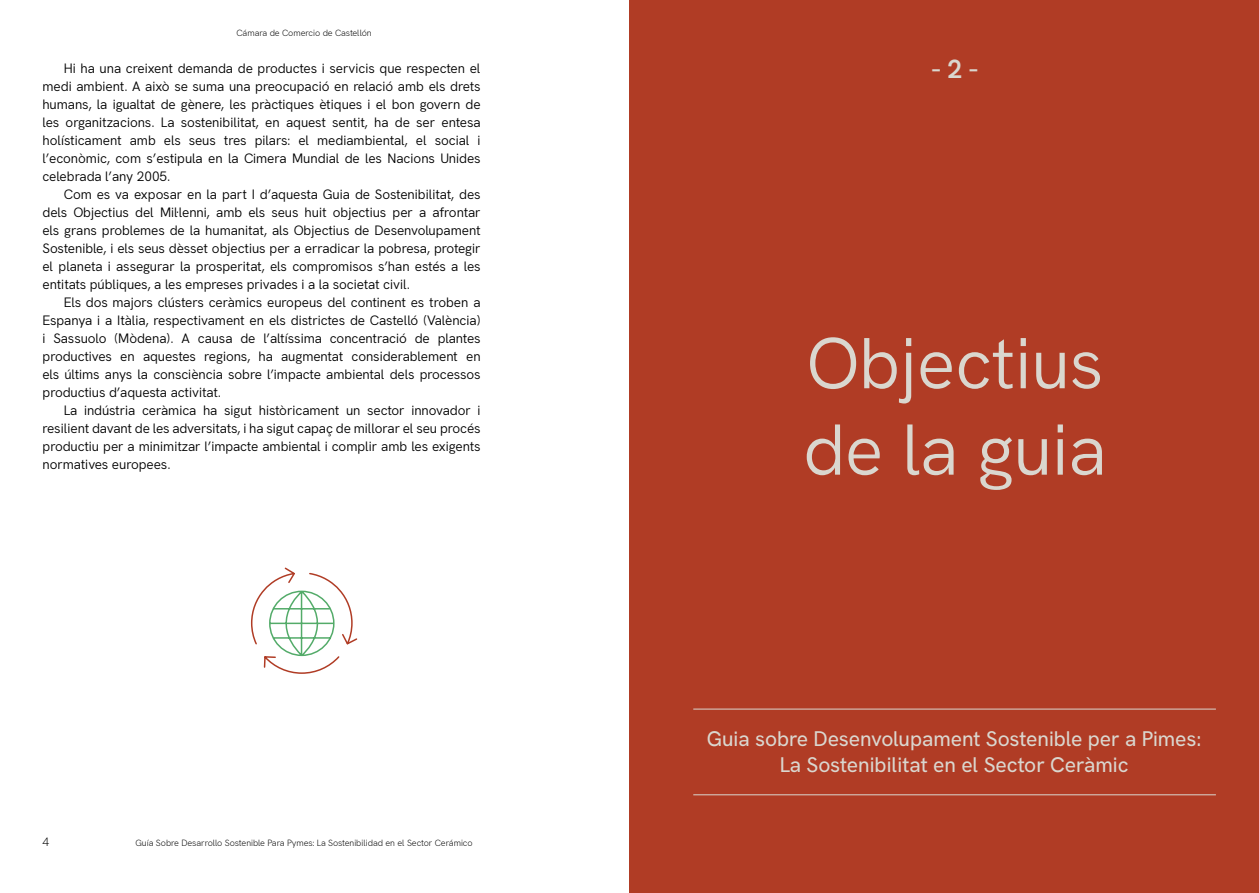
<style>
.page{position:relative;width:1259px;height:893px;background:#fff}
.page>*{position:absolute;margin:0;border:0;box-sizing:border-box;transform-origin:0 0}
.t1{font:72px/86.4px "Hanken Grotesk";letter-spacing:-.005em;color:#dad7cf}
.t2{font:700 26.7px "Hanken Grotesk";color:#dad7cf}
.t3{font:500 21px/25.2px "Hanken Grotesk";letter-spacing:-.005em;color:#dad7cf;text-align:center}
.t4{font:13.5px/18px "Hanken Grotesk";letter-spacing:-.01em;color:#000;text-align:justify}
.t5{font:300 12px "Hanken Grotesk";color:#000}
.t6{font:300 9px "Hanken Grotesk";letter-spacing:-.01em;color:#000}
</style>
<div class="page">
<div style="left:629px;top:0;width:630px;height:893px;background:#b03c25"></div>
<svg style="left:250px;top:567px;width:108px;height:107px"></svg>
<hr style="left:693px;top:794px;width:523px;height:1px;background:#dad7cf">
<hr style="left:693px;top:709px;width:523px;height:1px;background:#dad7cf">
<p class="t6" style="left:236px;top:26px;width:137px">Cámara de Comercio de Castellón</p>
<p class="t4" style="left:43px;top:58px;width:439px;text-indent:21px">Hi ha una creixent demanda de productes i servicis que respecten el medi ambient. A això se suma una preocupació en relació amb els drets humans, la igualtat de gènere, les pràctiques ètiques i el bon govern de les organitzacions. La sostenibilitat, en aquest sentit, ha de ser entesa holísticament amb els seus tres pilars: el mediambiental, el social i l’econòmic, com s’estipula en la Cimera Mundial de les Nacions Unides celebrada l’any 2005.</p>
<p class="t4" style="left:43px;top:184px;width:440px;text-indent:21px">Com es va exposar en la part I d’aquesta Guia de Sostenibilitat, des dels Objectius del Mil·lenni, amb els seus huit objectius per a afrontar els grans problemes de la humanitat, als Objectius de Desenvolupament Sostenible, i els seus dèsset objectius per a erradicar la pobresa, protegir el planeta i assegurar la prosperitat, els compromisos s’han estés a les entitats públiques, a les empreses privades i a la societat civil.</p>
<p class="t4" style="left:43px;top:292px;width:439px;text-indent:21px">Els dos majors clústers ceràmics europeus del continent es troben a Espanya i a Itàlia, respectivament en els districtes de Castelló (València) i Sassuolo (Mòdena). A causa de l’altíssima concentració de plantes productives en aquestes regions, ha augmentat considerablement en els últims anys la consciència sobre l’impacte ambiental dels processos productius d’aquesta activitat.</p>
<p class="t4" style="left:43px;top:400px;width:439px;text-indent:21px">La indústria ceràmica ha sigut històricament un sector innovador i resilient davant de les adversitats, i ha sigut capaç de millorar el seu procés productiu per a minimitzar l’impacte ambiental i complir amb les exigents normatives europees.</p>
<p class="t5" style="left:43px;top:833px;width:8px">4</p>
<p class="t6" style="left:136px;top:836px;width:338px">Guía Sobre Desarrollo Sostenible Para Pymes: La Sostenibilidad en el Sector Cerámico</p>
<h2 class="t2" style="left:931px;top:48px;width:48px">- 2 -</h2>
<h1 class="t1" style="left:803px;top:314px;width:305px">Objectius de la guia</h1>
<h3 class="t3" style="left:707px;top:725px;width:496px">Guia sobre Desenvolupament Sostenible per a Pimes:<br>La Sostenibilitat en el Sector Ceràmic</h3>
</div>
